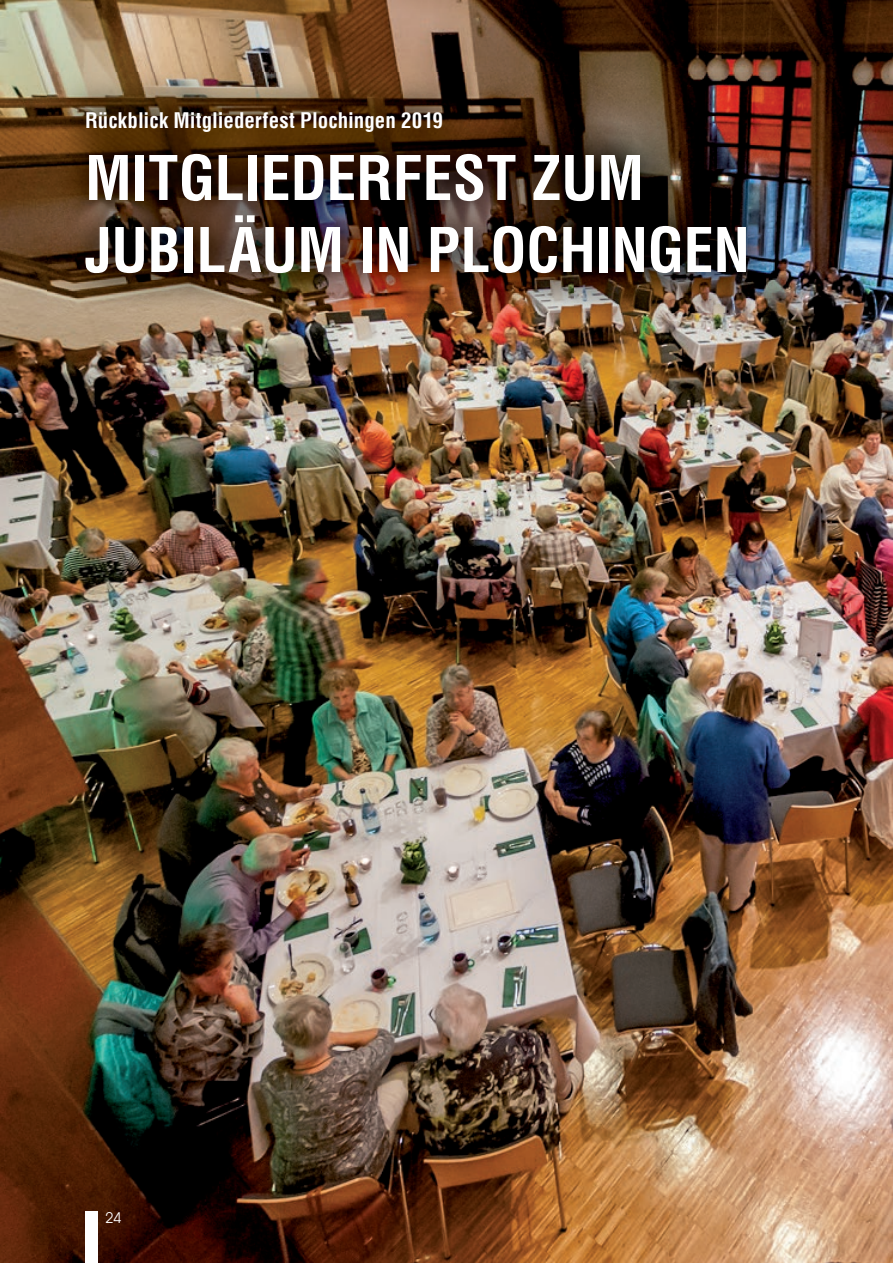
<style>
.page{position:relative;width:893px;height:1263px;background:#fff}
.page>*{position:absolute;margin:0;border:0;box-sizing:border-box;transform-origin:0 0}
.t1{font:700 condensed 60px/72px "Helvetica";letter-spacing:-.005em;color:#fff}
.t2{font:700 condensed 21px "Helvetica";color:#fff}
.t3{font:15px "Avant Guard Regular SWFTE";color:#fff}
</style>
<div class="page">
<img style="left:0;top:0;width:893px;height:1263px">
<img style="left:47px;top:72px;width:739px;height:240px">
<div style="left:85px;top:1212px;width:12px;height:51px;background:#fff"></div>
<p class="t2" style="left:85px;top:107px;width:359px">Rückblick Mitgliederfest Plochingen 2019</p>
<h1 class="t1" style="left:85px;top:142px;width:666px">MITGLIEDERFEST ZUM<br>JUBILÄUM IN PLOCHINGEN</h1>
<p class="t3" style="left:105px;top:1208px;width:18px">24</p>
</div>
